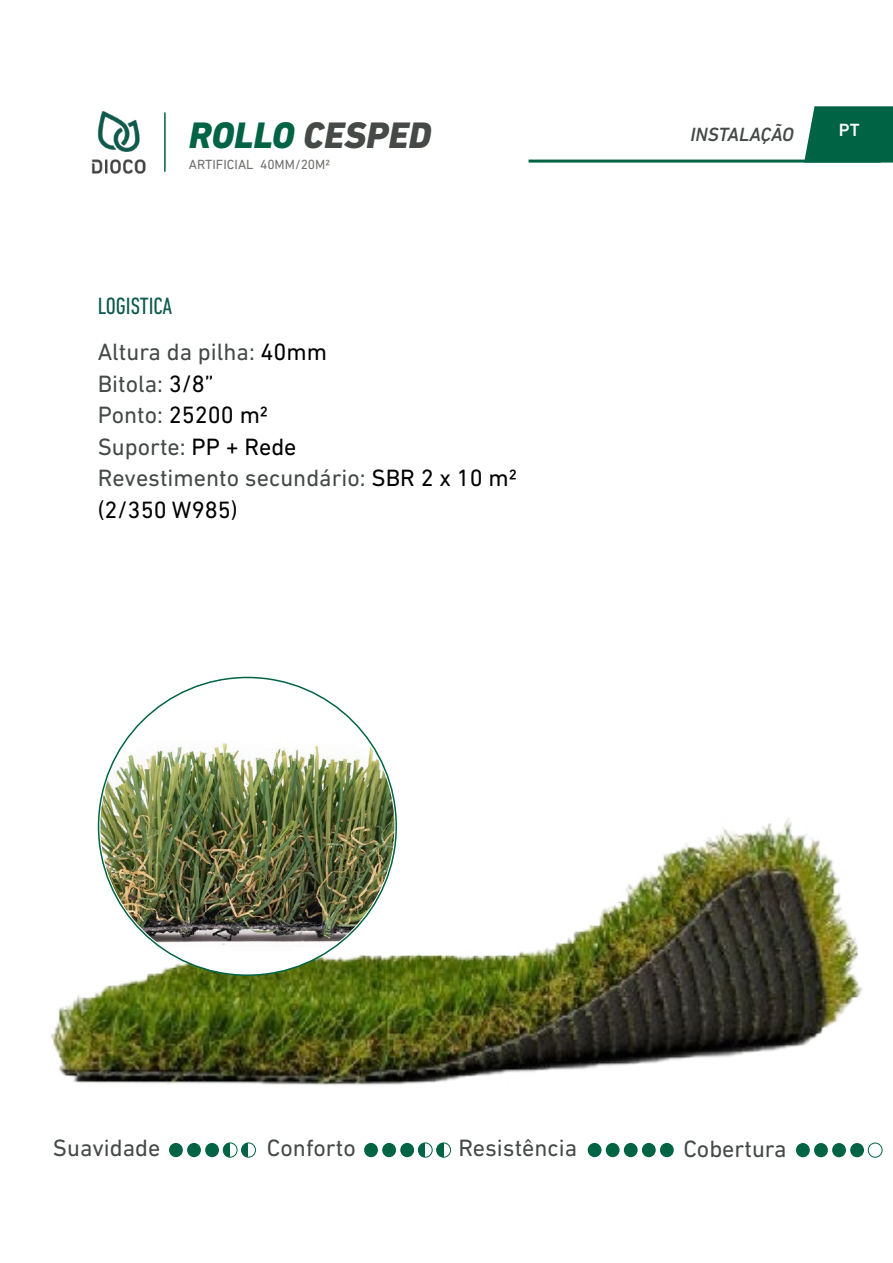
<style>
.page{position:relative;width:893px;height:1263px;background:#fff}
.page>*{position:absolute;margin:0;border:0;box-sizing:border-box;transform-origin:0 0}
.t1{font:italic 800 37.5px "DIN Next LT Pro";color:#454a47}
.t2{font:24px/31.5px "DIN Next LT Pro";color:#454a47}
.t3{font:condensed 24px "DIN Next LT Pro";color:#0d594d}
.t4{font:italic 500 19.5px "DIN Next LT Pro";color:#454a47}
.t5{font:500 18px "DIN Next LT Pro";color:#fff}
.t6{font:13.5px "DIN Next LT Pro";color:#71706f}
.s1{color:#006444}
.s2{color:#000}
</style>
<div class="page">
<img style="left:91px;top:110px;width:55px;height:64px">
<hr style="left:164px;top:112px;width:2px;height:60px;background:#006444">
<hr style="left:529px;top:160px;width:352px;height:3px;background:#006444">
<svg style="left:804px;top:106px;width:89px;height:57px"></svg>
<img style="left:50px;top:803px;width:813px;height:282px">
<div style="left:169px;top:1143px;width:14px;height:14px;background:#006444;border-radius:50%"></div>
<div style="left:205px;top:1143px;width:14px;height:14px;background:#006444;border-radius:50%"></div>
<div style="left:187px;top:1143px;width:14px;height:14px;background:#006444;border-radius:50%"></div>
<div style="left:223px;top:1143px;width:14px;height:14px;background:#006444;border-radius:50%"></div>
<svg style="left:241px;top:1143px;width:14px;height:14px"></svg>
<div style="left:364px;top:1143px;width:14px;height:14px;background:#006444;border-radius:50%"></div>
<div style="left:400px;top:1143px;width:14px;height:14px;background:#006444;border-radius:50%"></div>
<div style="left:382px;top:1143px;width:14px;height:14px;background:#006444;border-radius:50%"></div>
<div style="left:418px;top:1143px;width:14px;height:14px;background:#006444;border-radius:50%"></div>
<div style="left:436px;top:1143px;width:14px;height:14px;background:#006444;border-radius:50%"></div>
<div style="left:588px;top:1143px;width:13px;height:14px;background:#006444;border-radius:50%"></div>
<div style="left:624px;top:1143px;width:14px;height:14px;background:#006444;border-radius:50%"></div>
<div style="left:606px;top:1143px;width:14px;height:14px;background:#006444;border-radius:50%"></div>
<div style="left:642px;top:1143px;width:14px;height:14px;background:#006444;border-radius:50%"></div>
<div style="left:660px;top:1143px;width:14px;height:14px;background:#006444;border-radius:50%"></div>
<div style="left:796px;top:1143px;width:14px;height:14px;background:#006444;border-radius:50%"></div>
<div style="left:832px;top:1143px;width:14px;height:14px;background:#006444;border-radius:50%"></div>
<div style="left:814px;top:1143px;width:14px;height:14px;background:#006444;border-radius:50%"></div>
<div style="left:850px;top:1143px;width:14px;height:14px;background:#006444;border-radius:50%"></div>
<div style="left:868px;top:1143px;width:14px;height:15px;border:1px solid #006444;border-radius:50%"></div>
<div style="left:99px;top:677px;width:297px;height:298px;background:#fff;border-radius:50%"></div>
<img style="left:100px;top:688px;width:294px;height:263px">
<svg style="left:230px;top:1142px;width:8px;height:16px"></svg>
<svg style="left:425px;top:1142px;width:8px;height:16px"></svg>
<svg style="left:249px;top:1142px;width:7px;height:16px"></svg>
<svg style="left:444px;top:1142px;width:8px;height:16px"></svg>
<div style="left:223px;top:1143px;width:14px;height:14px;border:1px solid #006444;border-radius:50%"></div>
<div style="left:418px;top:1143px;width:14px;height:14px;border:1px solid #006444;border-radius:50%"></div>
<div style="left:241px;top:1143px;width:15px;height:14px;border:1px solid #006444;border-radius:50%"></div>
<div style="left:437px;top:1143px;width:14px;height:14px;border:1px solid #006444;border-radius:50%"></div>
<h1 class="t1" style="left:189px;top:114px;width:244px"><span class="s1">ROLLO</span> CESPED</h1>
<p class="t6" style="left:189px;top:157px;width:143px">ARTIFICIAL 40MM/20M2</p>
<p class="t3" style="left:98px;top:292px;width:76px">LOGISTICA</p>
<p class="t2" style="left:98px;top:336px;width:421px">Altura da pilha: <span class="s2">40mm<br></span>Bitola: <span class="s2">3/8”<br></span>Ponto: <span class="s2">25200 m2<br></span>Suporte: <span class="s2">PP + Rede<br></span>Revestimento secundário: <span class="s2">SBR 2 x 10 m2 (2/350 W985)</span></p>
<p class="t4" style="left:691px;top:123px;width:105px">INSTALAÇÃO</p>
<p class="t5" style="left:839px;top:120px;width:22px">PT</p>
<p class="t2" style="left:53px;top:1132px;width:109px">Suavidade</p>
<p class="t2" style="left:267px;top:1132px;width:90px">Conforto</p>
<p class="t2" style="left:458px;top:1132px;width:120px">Resistência</p>
<p class="t2" style="left:683px;top:1132px;width:105px">Cobertura</p>
</div>
